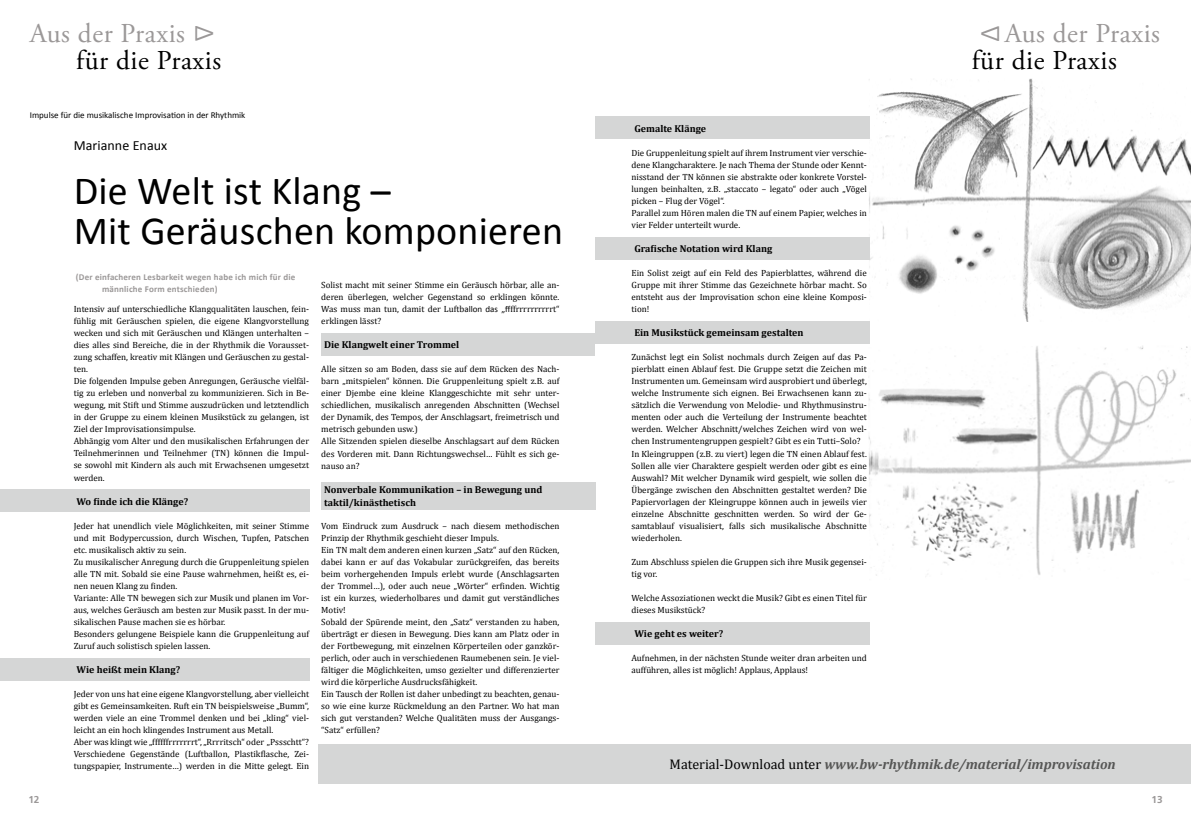
<style>
.page{position:relative;width:1191px;height:823px;background:#fff}
.page>*{position:absolute;margin:0;border:0;box-sizing:border-box;transform-origin:0 0}
.t1{font:40px/40px "Calibri";letter-spacing:.005em;color:#000}
.t2{font:27.2px "Adobe Garamond Pro";letter-spacing:.02em;color:#9b9898}
.t3{font:27.2px "Adobe Garamond Pro";letter-spacing:.02em;color:#000}
.t4{font:27.2px "Chaparral Pro";color:#9b9898}
.t5{font:italic 700 14px "Cambria";color:#565655}
.t6{font:14px "Calibri";letter-spacing:.005em;color:#000}
.t7{font:700 10px/13px "Cambria";color:#000}
.t8{font:700 10px "Frutiger";color:#9b9898}
.t9{font:9px/12px "Cambria";color:#000}
.t10{font:700 9px/12px "Calibri";letter-spacing:.02em;color:#9b9898}
.t11{font:9px "Calibri";color:#000}
.s1{font-family:"Calibri"}
.s2{font-weight:400;font-style:normal;color:#000}
</style>
<div class="page">
<img style="left:869px;top:79px;width:322px;height:243px">
<img style="left:868px;top:346px;width:323px;height:230px">
<div style="left:595px;top:321px;width:275px;height:22px;background:#d5d6d6"></div>
<div style="left:595px;top:237px;width:274px;height:23px;background:#d5d6d6"></div>
<div style="left:595px;top:621px;width:275px;height:23px;background:#d5d6d6"></div>
<div style="left:595px;top:116px;width:274px;height:23px;background:#d5d6d6"></div>
<div style="left:321px;top:482px;width:274px;height:27px;background:#d5d6d6"></div>
<div style="left:0;top:657px;width:309px;height:23px;background:#d5d6d6"></div>
<div style="left:0;top:489px;width:309px;height:23px;background:#d5d6d6"></div>
<div style="left:321px;top:333px;width:274px;height:22px;background:#d5d6d6"></div>
<div style="left:319px;top:743px;width:872px;height:39px;background:#d5d6d6"></div>
<h2 class="t4" style="left:219px;top:25px;width:18px;rotate:90deg">∆</h2>
<h2 class="t2" style="left:1004px;top:17px;width:157px">Aus der Praxis</h2>
<h2 class="t3" style="left:972px;top:44px;width:146px">für die Praxis</h2>
<h2 class="t2" style="left:30px;top:17px;width:157px">Aus der Praxis</h2>
<h2 class="t3" style="left:76px;top:44px;width:146px">für die Praxis</h2>
<h2 class="t4" style="left:975px;top:42px;width:18px;rotate:-90deg">∆</h2>
<p class="t11" style="left:30px;top:109px;width:217px">Impulse für die musikalische Improvisation in der Rhythmik</p>
<h3 class="t6" style="left:74px;top:136px;width:95px">Marianne Enaux</h3>
<h1 class="t1" style="left:74px;top:171px;width:491px">Die Welt ist Klang –<br>Mit Geräuschen komponieren</h1>
<p class="t10" style="left:102px;top:271px;width:195px;text-indent:-26px">(Der einfacheren Lesbarkeit wegen habe ich mich für die männliche Form entschieden)</p>
<p class="t9" style="left:74px;top:303px;width:237px">Intensiv auf unterschiedliche Klangqualitäten lauschen, fein&shy;fühlig mit Geräuschen spielen, die eigene Klangvorstellung wecken und sich mit Geräuschen und Klängen unterhalten – dies alles sind Bereiche, die in der Rhythmik die Vorausset&shy;zung schaffen, kreativ mit Klängen und Geräuschen zu gestal&shy;ten.<br>Die folgenden Impulse geben Anregungen, Geräusche vielfäl&shy;tig zu erleben und nonverbal zu kommunizieren. Sich in Be&shy;wegung, mit Stift und Stimme auszudrücken und letztendlich in der Gruppe zu einem kleinen Musikstück zu gelangen, ist Ziel der Improvisationsimpulse.<br>Abhängig vom Alter und den musikalischen Erfahrungen der Teilnehmerinnen und Teilnehmer (TN) können die Impul&shy;se sowohl mit Kindern als auch mit Erwachsenen umgesetzt werden.</p>
<p class="t7" style="left:77px;top:494px;width:113px">Wo finde ich die Klänge?</p>
<p class="t9" style="left:74px;top:519px;width:237px">Jeder hat unendlich viele Möglichkeiten, mit seiner Stimme und mit Bodypercussion, durch Wischen, Tupfen, Patschen etc. musikalisch aktiv zu sein.<br>Zu musikalischer Anregung durch die Gruppenleitung spielen alle TN mit. Sobald sie eine Pause wahrnehmen, heißt es, ei&shy;nen neuen Klang zu finden.<br>Variante: Alle TN bewegen sich zur Musik und planen im Vor&shy;aus, welches Geräusch am besten zur Musik passt. In der mu&shy;sikalischen Pause machen sie es hörbar.<br>Besonders gelungene Beispiele kann die Gruppenleitung auf Zuruf auch solistisch spielen lassen.</p>
<p class="t7" style="left:77px;top:662px;width:105px">Wie heißt mein Klang?</p>
<p class="t9" style="left:74px;top:687px;width:237px">Jeder von uns hat eine eigene Klangvorstellung, aber vielleicht gibt es Gemeinsamkeiten. Ruft ein TN beispielsweise „Bumm“, werden viele an eine Trommel denken und bei „kling“ viel&shy;leicht an ein hoch klingendes Instrument aus Metall.<br>Aber was klingt wie „ffffffrrrrrrrt“, „Rrrritsch“ oder „Pssschtt“?<br>Verschiedene Gegenstände (Luftballon, Plastikflasche, Zei&shy;tungspapier, Instrumente…) werden in die Mitte gelegt. Ein</p>
<p class="t9" style="left:321px;top:279px;width:240px;text-align:justify">Solist macht mit seiner Stimme ein Geräusch hörbar, alle an&shy;deren überlegen, welcher Gegenstand so erklingen könnte.<br>Was muss man tun, damit der Luftb<span class="s1">allon das „ff</span>ffrrrrrrrrrrt“ erklingen lässt?</p>
<p class="t7" style="left:324px;top:338px;width:137px">Die Klangwelt einer Trommel</p>
<p class="t9" style="left:321px;top:363px;width:240px">Alle sitzen so am Boden, dass sie auf dem Rücken des Nach&shy;barn „mitspielen“ können. Die Gruppenleitung spielt z.B. auf einer Djembe eine kleine Klanggeschichte mit sehr unter&shy;schiedlichen, musikalisch anregenden Abschnitten (Wechsel der Dynamik, des Tempos, der Anschlagsart, freimetrisch und metrisch gebunden usw.)<br>Alle Sitzenden spielen dieselbe Anschlagsart auf dem Rücken des Vorderen mit. Dann Richtungswechsel… Fühlt es sich ge&shy;nauso an?</p>
<p class="t7" style="left:324px;top:482px;width:220px">Nonverbale Kommunikation – in Bewegung und taktil/kinästhetisch</p>
<p class="t9" style="left:321px;top:519px;width:240px">Vom Eindruck zum Ausdruck – nach diesem methodischen Prinzip der Rhythmik geschieht dieser Impuls.<br>Ein TN malt dem anderen einen kurzen „Satz“ auf den Rücken, dabei kann er auf das Vokabular zurückgreifen, das bereits beim vorhergehenden Impuls erlebt wurde (Anschlagsarten der Trommel…), oder auch neue „Wörter“ erfinden. Wichtig ist ein kurzes, wiederholbares und damit gut verständliches Motiv!<br>Sobald der Spürende meint, den „Satz“ verstanden zu haben, überträgt er diesen in Bewegung. Dies kann am Platz oder in der Fortbewegung, mit einzelnen Körperteilen oder ganzkör&shy;perlich, oder auch in verschiedenen Raumebenen sein. Je viel&shy;fältiger die Möglichkeiten, umso gezielter und differenzierter wird die körperliche Ausdrucksfähigkeit.<br>Ein Tausch der Rollen ist daher unbedingt zu beachten, genau&shy;so wie eine kurze Rückmeldung an den Partner. Wo hat man sich gut verstanden? Welche Qualitäten muss der Ausgangs-“Satz“ erfüllen?</p>
<p class="t7" style="left:634px;top:122px;width:73px">Gemalte Klänge</p>
<p class="t9" style="left:631px;top:147px;width:237px">Die Gruppenleitung spielt auf ihrem Instrument vier verschie&shy;dene Klangcharaktere. Je nach Thema der Stunde oder Kennt&shy;nisstand der TN können sie abstrakte oder konkrete Vorstel&shy;lungen beinhalten, z.B. „staccato – legato“ oder auch „Vögel picken – Flug der Vögel“.<br>Parallel zum Hören malen die TN auf einem Papier, welches in vier Felder unterteilt wurde.</p>
<p class="t7" style="left:634px;top:242px;width:139px">Grafische Notation wird Klang</p>
<p class="t9" style="left:631px;top:267px;width:237px;text-align:justify">Ein Solist zeigt auf ein Feld des Papierblattes, während die Gruppe mit ihrer Stimme das Gezeichnete hörbar macht. So entsteht aus der Improvisation schon eine kleine Komposi&shy;tion!</p>
<p class="t7" style="left:634px;top:326px;width:171px">Ein Musikstück gemeinsam gestalten</p>
<p class="t9" style="left:631px;top:351px;width:237px">Zunächst legt ein Solist nochmals durch Zeigen auf das Pa&shy;pierblatt einen Ablauf fest. Die Gruppe setzt die Zeichen mit Instrumenten um. Gemeinsam wird ausprobiert und überlegt, welche Instrumente sich eignen. Bei Erwachsenen kann zu&shy;sätzlich die Verwendung von Melodie- und Rhythmusinstru&shy;menten oder auch die Verteilung der Instrumente beachtet werden. Welcher Abschnitt/welches Zeichen wird von wel&shy;chen Instrumentengruppen gespielt? Gibt es ein Tutti–Solo?<br>In Kleingruppen (z.B. zu viert) legen die TN einen Ablauf fest.<br>Sollen alle vier Charaktere gespielt werden oder gibt es eine Auswahl? Mit welcher Dynamik wird gespielt, wie sollen die Übergänge zwischen den Abschnitten gestaltet werden? Die Papiervorlagen der Kleingruppe können auch in jeweils vier einzelne Abschnitte geschnitten werden. So wird der Ge&shy;samtablauf visualisiert, falls sich musikalische Abschnitte wiederholen.</p>
<p class="t9" style="left:631px;top:555px;width:237px">Zum Abschluss spielen die Gruppen sich ihre Musik gegensei&shy;tig vor.</p>
<p class="t9" style="left:631px;top:591px;width:237px">Welche Assoziationen weckt die Musik? Gibt es einen Titel für dieses Musikstück?</p>
<p class="t7" style="left:634px;top:626px;width:90px">Wie geht es weiter?</p>
<p class="t9" style="left:631px;top:651px;width:237px">Aufnehmen, in der nächsten Stunde weiter dran arbeiten und aufführen, alles ist möglich! Applaus, Applaus!</p>
<h3 class="t5" style="left:669px;top:753px;width:448px"><span class="s2">Material-Download unter</span> www.bw-rhythmik.de/material/improvisation</h3>
<p class="t8" style="left:28px;top:793px;width:13px">12</p>
<p class="t8" style="left:1151px;top:793px;width:13px">13</p>
</div>
